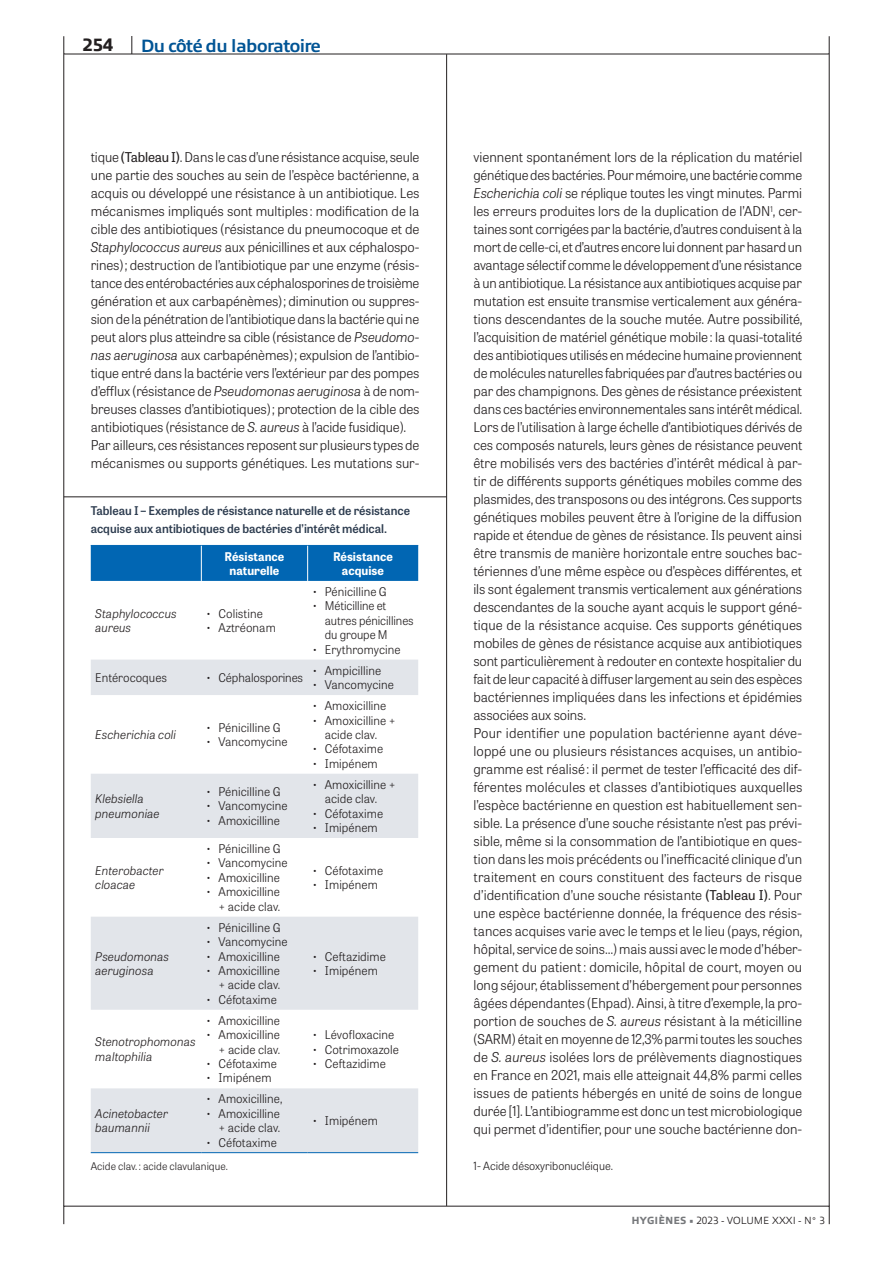
<style>
.page{position:relative;width:893px;height:1263px;background:#fff}
.page>*{position:absolute;margin:0;border:0;box-sizing:border-box;transform-origin:0 0}
.t1{font:700 18px "Allumi Std";letter-spacing:-.03em;color:#005495}
.t2{font:800 18px "Allumi Std";color:#231f20}
.t3{font:300 13.5px/18px "Tablet Gothic";letter-spacing:-.01em;color:#231f20}
.t4{font:300 12px/14.4px "Tablet Gothic";letter-spacing:.005em;color:#231f20;text-align:right}
.t5{font:italic 300 12px/14.4px "Tablet Gothic";letter-spacing:.005em;color:#231f20}
.t6{font:600 12px/18px "Tablet Gothic";color:#2e3d50}
.t7{font:700 12px/14.4px "Tablet Gothic";letter-spacing:.005em;color:#fff;text-align:center}
.t8{font:300 11.25px "Tablet Gothic";color:#231f20}
.t9{font:300 10.5px "Tablet Gothic";letter-spacing:.005em;color:#231f20}
.t10{font:300 10.5px "Allumi Std";color:#231f20}
.s1{font-weight:400}
.s2{font-style:italic}
.s3{font-weight:800;color:#76787b}
</style>
<div class="page">
<hr style="left:64px;top:497px;width:382px;height:1px;background:#231f20">
<div style="left:91px;top:546px;width:327px;height:35px;background:#0166b3"></div>
<svg style="left:91px;top:660px;width:327px;height:492px;fill:#e2e5ea"></svg>
<hr style="left:91px;top:545px;width:110px;height:1px;background:#0166b3">
<hr style="left:201px;top:545px;width:107px;height:1px;background:#0166b3">
<hr style="left:308px;top:545px;width:110px;height:1px;background:#0166b3">
<hr style="left:91px;top:1152px;width:110px;height:1px;background:#0166b3">
<hr style="left:201px;top:1152px;width:107px;height:1px;background:#0166b3">
<hr style="left:308px;top:1152px;width:110px;height:1px;background:#0166b3">
<hr style="left:201px;top:546px;width:1px;height:35px;background:#fff">
<hr style="left:307px;top:546px;width:1px;height:35px;background:#fff">
<svg style="left:132px;top:36px;width:1px;height:18px"></svg>
<hr style="left:829px;top:54px;width:1px;height:1152px;background:#231f20">
<hr style="left:64px;top:54px;width:1px;height:1152px;background:#231f20">
<hr style="left:446px;top:54px;width:1px;height:1152px;background:#231f20">
<h1 class="t2" style="left:82px;top:35px;width:32px">254</h1>
<h1 class="t1" style="left:141px;top:36px;width:182px">Du côté du laboratoire</h1>
<p class="t3" style="left:91px;top:148px;width:330px">tique <span class="s1">(Tableau I)</span>. Dans le cas d’une résistance acquise, seule une partie des souches au sein de l’espèce bactérienne, a acquis ou développé une résistance à un antibiotique. Les mécanismes impliqués sont multiples : modification de la cible des antibiotiques (résistance du pneumocoque et de <span class="s2">Staphylococcus aureus</span> aux pénicillines et aux céphalospo&shy;rines) ; destruction de l’antibiotique par une enzyme (résis&shy;tance des entérobactéries aux céphalosporines de troisième génération et aux carbapénèmes) ; diminution ou suppres&shy;sion de la pénétration de l’antibiotique dans la bactérie qui ne peut alors plus atteindre sa cible (résistance de <span class="s2">Pseudomo&shy;nas aeruginosa</span> aux carbapénèmes) ; expulsion de l’antibio&shy;tique entré dans la bactérie vers l’extérieur par des pompes d’efflux (résistance de <span class="s2">Pseudomonas aeruginosa</span> à de nom&shy;breuses classes d’antibiotiques) ; protection de la cible des antibiotiques (résistance de <span class="s2">S. aureus</span> à l’acide fusidique).<br>Par ailleurs, ces résistances reposent sur plusieurs types de mécanismes ou supports génétiques. Les mutations sur-</p>
<p class="t3" style="left:473px;top:148px;width:330px">viennent spontanément lors de la réplication du matériel génétique des bactéries. Pour mémoire, une bactérie comme <span class="s2">Escherichia coli</span> se réplique toutes les vingt minutes. Parmi les erreurs produites lors de la duplication de l’ADN<sup>1</sup>, cer&shy;taines sont corrigées par la bactérie, d’autres conduisent à la mort de celle-ci, et d’autres encore lui donnent par hasard un avantage sélectif comme le développement d’une résistance à un antibiotique. La résistance aux antibiotiques acquise par mutation est ensuite transmise verticalement aux généra&shy;tions descendantes de la souche mutée. Autre possibilité, l’acquisition de matériel génétique mobile : la quasi-totalité des antibiotiques utilisés en médecine humaine proviennent de molécules naturelles fabriquées par d’autres bactéries ou par des champignons. Des gènes de résistance préexistent dans ces bactéries environnementales sans intérêt médical.<br>Lors de l’utilisation à large échelle d’antibiotiques dérivés de ces composés naturels, leurs gènes de résistance peuvent être mobilisés vers des bactéries d’intérêt médical à par&shy;tir de différents supports génétiques mobiles comme des plasmides, des transposons ou des intégrons. Ces supports génétiques mobiles peuvent être à l’origine de la diffusion rapide et étendue de gènes de résistance. Ils peuvent ainsi être transmis de manière horizontale entre souches bac&shy;tériennes d’une même espèce ou d’espèces différentes, et ils sont également transmis verticalement aux générations descendantes de la souche ayant acquis le support géné&shy;tique de la résistance acquise. Ces supports génétiques mobiles de gènes de résistance acquise aux antibiotiques sont particulièrement à redouter en contexte hospitalier du fait de leur capacité à diffuser largement au sein des espèces bactériennes impliquées dans les infections et épidémies associées aux soins.<br>Pour identifier une population bactérienne ayant déve&shy;loppé une ou plusieurs résistances acquises, un antibio&shy;gramme est réalisé : il permet de tester l’efficacité des dif&shy;férentes molécules et classes d’antibiotiques auxquelles l’espèce bactérienne en question est habituellement sen&shy;sible. La présence d’une souche résistante n’est pas prévi&shy;sible, même si la consommation de l’antibiotique en ques&shy;tion dans les mois précédents ou l’inefficacité clinique d’un traitement en cours constituent des facteurs de risque d’identification d’une souche résistante <span class="s1">(Tableau I)</span>. Pour une espèce bactérienne donnée, la fréquence des résis&shy;tances acquises varie avec le temps et le lieu (pays, région, hôpital, service de soins…) mais aussi avec le mode d’héber&shy;gement du patient : domicile, hôpital de court, moyen ou long séjour, établissement d’hébergement pour personnes âgées dépendantes (Ehpad). Ainsi, à titre d’exemple, la pro&shy;portion de souches de <span class="s2">S. aureus</span> résistant à la méticilline (SARM) était en moyenne de 12,3% parmi toutes les souches de <span class="s2">S. aureus</span> isolées lors de prélèvements diagnostiques en France en 2021, mais elle atteignait 44,8% parmi celles issues de patients hébergés en unité de soins de longue durée [1]. L’antibiogramme est donc un test microbiologique qui permet d’identifier, pour une souche bactérienne don-</p>
<p class="t8" style="left:473px;top:1158px;width:141px">1- Acide désoxyribonucléique.</p>
<p class="t6" style="left:91px;top:501px;width:321px">Tableau I – Exemples de résistance naturelle et de résistance acquise aux antibiotiques de bactéries d’intérêt médical.</p>
<p class="t7" style="left:225px;top:548px;width:61px">Résistance naturelle</p>
<p class="t7" style="left:333px;top:548px;width:61px">Résistance acquise</p>
<p class="t5" style="left:95px;top:605px;width:83px">Staphylococcus aureus</p>
<p class="t4" style="left:206px;top:606px;width:58px">• Colistine</p>
<p class="t4" style="left:312px;top:584px;width:76px">• Pénicilline G</p>
<p class="t4" style="left:325px;top:598px;width:90px;text-align:left;text-indent:-13px">• Méticilline et autres pénicillines du groupe M</p>
<p class="t4" style="left:312px;top:642px;width:90px">• Erythromycine</p>
<p class="t4" style="left:206px;top:620px;width:72px">• Aztréonam</p>
<p class="t4" style="left:312px;top:663px;width:71px">• Ampicilline</p>
<p class="t4" style="left:312px;top:677px;width:83px">• Vancomycine</p>
<p class="t4" style="left:95px;top:670px;width:73px">Entérocoques</p>
<p class="t4" style="left:206px;top:670px;width:99px">• Céphalosporines</p>
<p class="t4" style="left:312px;top:698px;width:76px">• Amoxicilline</p>
<p class="t4" style="left:312px;top:712px;width:85px;text-align:center">• Amoxicilline + acide clav.</p>
<p class="t4" style="left:312px;top:741px;width:73px">• Céfotaxime</p>
<p class="t4" style="left:312px;top:756px;width:67px">• Imipénem</p>
<p class="t4" style="left:206px;top:720px;width:76px">• Pénicilline G</p>
<p class="t4" style="left:206px;top:734px;width:83px">• Vancomycine</p>
<p class="t5" style="left:95px;top:727px;width:82px">Escherichia coli</p>
<p class="t4" style="left:312px;top:777px;width:85px;text-align:center">• Amoxicilline + acide clav.</p>
<p class="t4" style="left:312px;top:806px;width:73px">• Céfotaxime</p>
<p class="t4" style="left:312px;top:820px;width:67px">• Imipénem</p>
<p class="t4" style="left:206px;top:784px;width:76px">• Pénicilline G</p>
<p class="t4" style="left:206px;top:798px;width:83px">• Vancomycine</p>
<p class="t4" style="left:206px;top:813px;width:76px">• Amoxicilline</p>
<p class="t5" style="left:95px;top:791px;width:66px">Klebsiella pneumoniae</p>
<p class="t4" style="left:206px;top:841px;width:76px">• Pénicilline G</p>
<p class="t4" style="left:206px;top:855px;width:83px">• Vancomycine</p>
<p class="t4" style="left:206px;top:870px;width:76px">• Amoxicilline</p>
<p class="t4" style="left:206px;top:884px;width:76px">• Amoxicilline + acide clav.</p>
<p class="t4" style="left:312px;top:863px;width:73px">• Céfotaxime</p>
<p class="t4" style="left:312px;top:877px;width:67px">• Imipénem</p>
<p class="t5" style="left:95px;top:862px;width:70px">Enterobacter cloacae</p>
<p class="t4" style="left:206px;top:920px;width:76px">• Pénicilline G</p>
<p class="t4" style="left:206px;top:934px;width:83px">• Vancomycine</p>
<p class="t4" style="left:206px;top:948px;width:76px">• Amoxicilline</p>
<p class="t4" style="left:206px;top:963px;width:76px">• Amoxicilline + acide clav.</p>
<p class="t4" style="left:206px;top:992px;width:73px">• Céfotaxime</p>
<p class="t4" style="left:312px;top:948px;width:75px">• Ceftazidime</p>
<p class="t4" style="left:312px;top:963px;width:67px">• Imipénem</p>
<p class="t5" style="left:95px;top:948px;width:75px">Pseudomonas aeruginosa</p>
<p class="t4" style="left:206px;top:1013px;width:76px">• Amoxicilline</p>
<p class="t4" style="left:206px;top:1027px;width:76px">• Amoxicilline + acide clav.</p>
<p class="t4" style="left:206px;top:1056px;width:73px">• Céfotaxime</p>
<p class="t4" style="left:206px;top:1070px;width:67px">• Imipénem</p>
<p class="t4" style="left:312px;top:1027px;width:84px">• Lévofloxacine</p>
<p class="t4" style="left:312px;top:1042px;width:88px">• Cotrimoxazole</p>
<p class="t4" style="left:312px;top:1056px;width:75px">• Ceftazidime</p>
<p class="t5" style="left:95px;top:1034px;width:102px">Stenotrophomonas maltophilia</p>
<p class="t4" style="left:206px;top:1091px;width:78px">• Amoxicilline,</p>
<p class="t4" style="left:206px;top:1106px;width:76px">• Amoxicilline + acide clav.</p>
<p class="t4" style="left:206px;top:1135px;width:73px">• Céfotaxime</p>
<p class="t5" style="left:95px;top:1105px;width:74px">Acinetobacter baumannii</p>
<p class="t4" style="left:312px;top:1113px;width:67px">• Imipénem</p>
<p class="t9" style="left:91px;top:1159px;width:139px">Acide clav. : acide clavulanique.</p>
<p class="t10" style="left:631px;top:1215px;width:195px"><span class="s3">HYGIÈNES •</span> 2023 - VOLUME XXXI - N° 3</p>
</div>
